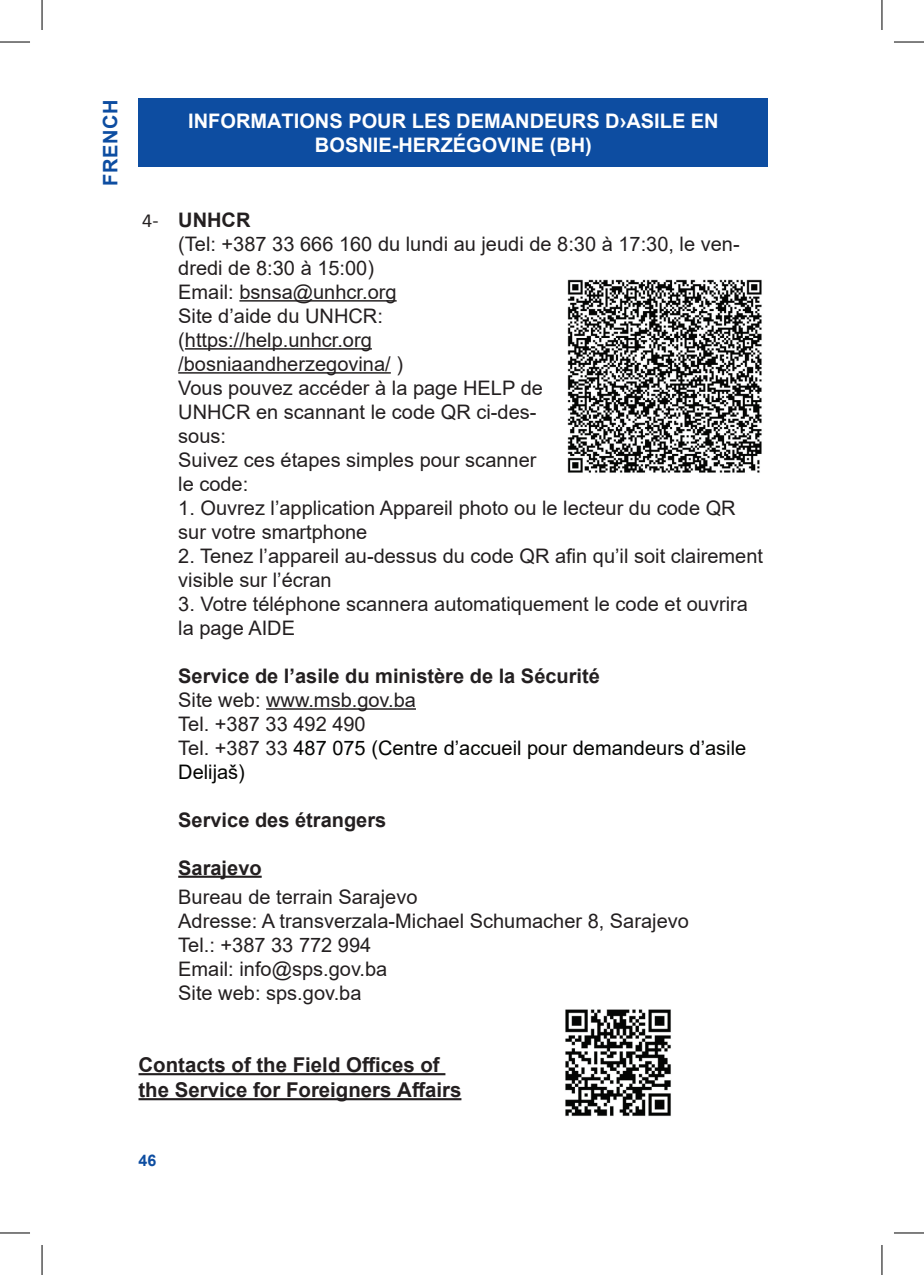
<style>
.page{position:relative;width:924px;height:1275px;background:#fff}
.page>*{position:absolute;margin:0;border:0;box-sizing:border-box;transform-origin:0 0}
.t1{font:700 20.4px/25px "Arial";color:#231f20}
.t2{font:20px/24px "Arial";color:#231f20}
.t3{font:20px/24px "Arial";color:#040503}
.t4{font:700 20px "Arial";color:#231f20}
.t5{font:700 20px/24px "Arial";color:#fff;text-align:center}
.t6{font:700 20px "Arial";letter-spacing:.035em;color:#0d4da1}
.t7{font:700 16px "Arial";color:#0d4da1}
.s1{font-family:"Calibri"}
.s2{font-weight:700}
.s3{color:#231f20}
</style>
<div class="page">
<hr style="left:239px;top:300px;width:157px;height:1px;background:#231f20">
<hr style="left:185px;top:348px;width:187px;height:1px;background:#231f20">
<hr style="left:178px;top:372px;width:212px;height:1px;background:#231f20">
<hr style="left:266px;top:708px;width:150px;height:1px;background:#231f20">
<hr style="left:178px;top:875px;width:83px;height:2px;background:#231f20">
<hr style="left:138px;top:1073px;width:307px;height:2px;background:#231f20">
<hr style="left:138px;top:1098px;width:323px;height:2px;background:#231f20">
<div style="left:138px;top:99px;width:630px;height:68px;background:#0d4da1"></div>
<img style="left:565px;top:1009px;width:106px;height:108px">
<img style="left:567px;top:279px;width:195px;height:194px">
<hr style="left:0;top:42px;width:30px;height:1px;background:#000">
<hr style="left:893px;top:42px;width:30px;height:1px;background:#000">
<hr style="left:0;top:1232px;width:30px;height:1px;background:#000">
<hr style="left:893px;top:1232px;width:30px;height:1px;background:#000">
<hr style="left:42px;top:0;width:1px;height:30px;background:#000">
<hr style="left:42px;top:1245px;width:1px;height:30px;background:#000">
<hr style="left:881px;top:0;width:1px;height:30px;background:#000">
<hr style="left:881px;top:1245px;width:1px;height:30px;background:#000">
<p class="t6" style="left:96px;top:186px;width:88px;rotate:-90deg">FRENCH</p>
<p class="t5" style="left:188px;top:109px;width:532px">INFORMATIONS POUR LES DEMANDEURS D›ASILE EN<br>BOSNIE-HERZÉGOVINE (BH)</p>
<p class="t2" style="left:178px;top:207px;width:562px;text-indent:-36px"><span class="s1">4-</span> <span class="s2">UNHCR<br></span>(Tel: +387 33 666 160 du lundi au jeudi de 8:30 à 17:30, le ven&shy;dredi de 8:30 à 15:00)<br>Email: bsnsa@unhcr.org<br>Site d’aide du UNHCR:<br>(https://help.unhcr.org<br>/bosniaandherzegovina/ )<br>Vous pouvez accéder à la page HELP de<br>UNHCR en scannant le code QR ci-des-<br>sous:<br>Suivez ces étapes simples pour scanner<br>le code:</p>
<p class="t2" style="left:178px;top:495px;width:558px">1. Ouvrez l’application Appareil photo ou le lecteur du code QR sur votre smartphone</p>
<p class="t2" style="left:178px;top:543px;width:586px">2. Tenez l’appareil au-dessus du code QR afin qu’il soit clairement visible sur l’écran</p>
<p class="t2" style="left:178px;top:591px;width:571px">3. Votre téléphone scannera automatiquement le code et ouvrira la page AIDE</p>
<p class="t4" style="left:178px;top:662px;width:423px">Service de l’asile du ministère de la Sécurité</p>
<p class="t3" style="left:178px;top:687px;width:569px"><span class="s3">Site web: www.msb.gov.ba<br>Tel. +387 33 492 490<br>Tel. +387 33</span> 487 075 (Centre d’accueil pour demandeurs d’asile<br>Delijaš)</p>
<p class="t4" style="left:178px;top:806px;width:209px">Service des étrangers</p>
<p class="t4" style="left:178px;top:853px;width:85px">Sarajevo</p>
<p class="t2" style="left:178px;top:885px;width:512px">Bureau de terrain Sarajevo<br>Adresse: A transverzala-Michael Schumacher 8, Sarajevo<br>Tel.: +387 33 772 994<br>Email: info@sps.gov.ba<br>Site web: sps.gov.ba</p>
<p class="t1" style="left:138px;top:1052px;width:324px">Contacts of the Field Offices of the Service for Foreigners Affairs</p>
<p class="t7" style="left:138px;top:1149px;width:19px">46</p>
</div>
